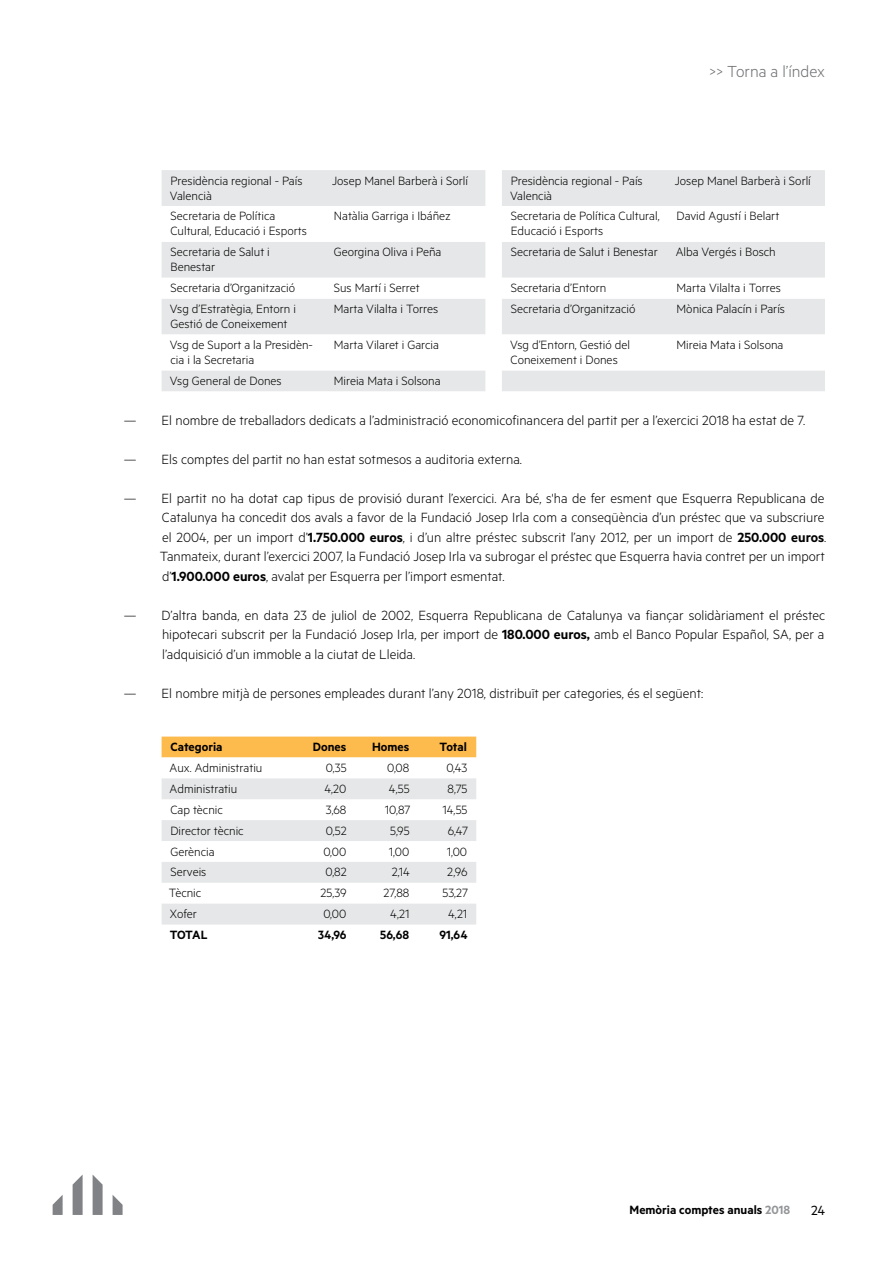
<style>
.page{position:relative;width:893px;height:1263px;background:#fff}
.page>*{position:absolute;margin:0;border:0;box-sizing:border-box;transform-origin:0 0}
.t1{font:300 18px "Metric";color:#6d6e71}
.t2{font:300 15px/19.5px "Metric";color:#000}
.t3{font:15px "Metric";color:#000}
.t4{font:300 13.5px/15px "Metric";color:#000}
.t5{font:600 13.5px "Metric";color:#000}
.s1{font-weight:600}
.s2{color:#939598}
</style>
<div class="page">
<svg style="left:53px;top:1174px;width:70px;height:41px"></svg>
<div style="left:162px;top:170px;width:663px;height:221px;background:#e6e7e8"></div>
<svg style="left:486px;top:170px;width:16px;height:221px"></svg>
<svg style="left:162px;top:206px;width:663px;height:164px"></svg>
<div style="left:162px;top:736px;width:314px;height:21px;background:#fdba4d"></div>
<svg style="left:162px;top:757px;width:314px;height:168px"></svg>
<svg style="left:162px;top:778px;width:314px;height:146px;fill:#e6e7e8"></svg>
<p class="t1" style="left:709px;top:61px;width:117px">&gt;&gt; Torna a l’índex</p>
<p class="t4" style="left:170px;top:172px;width:134px">Presidència regional - País<br>Valencià</p>
<p class="t4" style="left:332px;top:172px;width:138px">Josep Manel Barberà i Sorlí</p>
<p class="t4" style="left:510px;top:172px;width:134px">Presidència regional - País<br>Valencià</p>
<p class="t4" style="left:675px;top:172px;width:138px">Josep Manel Barberà i Sorlí</p>
<p class="t4" style="left:170px;top:208px;width:138px">Secretaria de Política<br>Cultural, Educació i Esports</p>
<p class="t4" style="left:334px;top:208px;width:118px">Natàlia Garriga i Ibáñez</p>
<p class="t4" style="left:511px;top:208px;width:150px">Secretaria de Política Cultural,<br>Educació i Esports</p>
<p class="t4" style="left:677px;top:208px;width:104px">David Agustí i Belart</p>
<p class="t4" style="left:171px;top:244px;width:101px">Secretaria de Salut i<br>Benestar</p>
<p class="t4" style="left:334px;top:244px;width:109px">Georgina Oliva i Peña</p>
<p class="t4" style="left:511px;top:244px;width:149px">Secretaria de Salut i Benestar</p>
<p class="t4" style="left:676px;top:244px;width:102px">Alba Vergés i Bosch</p>
<p class="t4" style="left:171px;top:280px;width:126px">Secretaria d’Organització</p>
<p class="t4" style="left:334px;top:280px;width:87px">Sus Martí i Serret</p>
<p class="t4" style="left:511px;top:280px;width:97px">Secretaria d’Entorn</p>
<p class="t4" style="left:676px;top:280px;width:106px">Marta Vilalta i Torres</p>
<p class="t4" style="left:170px;top:301px;width:128px">Vsg d’Estratègia, Entorn i<br>Gestió de Coneixement</p>
<p class="t4" style="left:334px;top:301px;width:106px">Marta Vilalta i Torres</p>
<p class="t4" style="left:511px;top:301px;width:126px">Secretaria d’Organització</p>
<p class="t4" style="left:676px;top:301px;width:110px">Mònica Palacín i París</p>
<p class="t4" style="left:170px;top:337px;width:145px">Vsg de Suport a la Presidèn&shy;cia i la Secretaria</p>
<p class="t4" style="left:334px;top:337px;width:107px">Marta Vilaret i Garcia</p>
<p class="t4" style="left:510px;top:337px;width:122px">Vsg d’Entorn, Gestió del<br>Coneixement i Dones</p>
<p class="t4" style="left:676px;top:337px;width:108px">Mireia Mata i Solsona</p>
<p class="t4" style="left:170px;top:373px;width:113px">Vsg General de Dones</p>
<p class="t4" style="left:334px;top:373px;width:108px">Mireia Mata i Solsona</p>
<p class="t2" style="left:124px;top:409px;width:683px">— El nombre de treballadors dedicats a l’administració economicofinancera del partit per a l’exercici 2018 ha estat de 7.</p>
<p class="t2" style="left:124px;top:448px;width:400px">— Els comptes del partit no han estat sotmesos a auditoria externa.</p>
<p class="t2" style="left:160px;top:487px;width:668px;text-indent:-36px">— El partit no ha dotat cap tipus de provisió durant l’exercici. Ara bé, s'ha de fer esment que Esquerra Republicana de Catalunya ha concedit dos avals a favor de la Fundació Josep Irla com a conseqüència d’un préstec que va subscriure el 2004, per un import d’<span class="s1">1.750.000 euros</span>, i d’un altre préstec subscrit l’any 2012, per un import de <span class="s1">250.000 euros</span>.<br>Tanmateix, durant l’exercici 2007, la Fundació Josep Irla va subrogar el préstec que Esquerra havia contret per un import d’<span class="s1">1.900.000 euros</span>, avalat per Esquerra per l’import esmentat.</p>
<p class="t2" style="left:162px;top:604px;width:665px;text-align:justify;text-indent:-38px">— D’altra banda, en data 23 de juliol de 2002, Esquerra Republicana de Catalunya va fiançar solidàriament el préstec hipotecari subscrit per la Fundació Josep Irla, per import de <span class="s1">180.000 euros,</span> amb el Banco Popular Español, SA, per a l’adquisició d’un immoble a la ciutat de Lleida.</p>
<p class="t2" style="left:124px;top:682px;width:581px">— El nombre mitjà de persones empleades durant l’any 2018, distribuït per categories, és el següent:</p>
<p class="t5" style="left:171px;top:739px;width:54px">Categoria</p>
<p class="t5" style="left:313px;top:739px;width:35px">Dones</p>
<p class="t5" style="left:372px;top:739px;width:39px">Homes</p>
<p class="t5" style="left:440px;top:739px;width:29px">Total</p>
<p class="t4" style="left:170px;top:760px;width:94px">Aux. Administratiu</p>
<p class="t4" style="left:326px;top:760px;width:22px">0,35</p>
<p class="t4" style="left:387px;top:760px;width:24px">0,08</p>
<p class="t4" style="left:446px;top:760px;width:23px">0,43</p>
<p class="t4" style="left:170px;top:780px;width:69px">Administratiu</p>
<p class="t4" style="left:324px;top:780px;width:24px">4,20</p>
<p class="t4" style="left:389px;top:780px;width:22px">4,55</p>
<p class="t4" style="left:448px;top:780px;width:22px">8,75</p>
<p class="t4" style="left:170px;top:801px;width:54px">Cap tècnic</p>
<p class="t4" style="left:326px;top:801px;width:22px">3,68</p>
<p class="t4" style="left:385px;top:801px;width:27px">10,87</p>
<p class="t4" style="left:442px;top:801px;width:27px">14,55</p>
<p class="t4" style="left:170px;top:822px;width:75px">Director tècnic</p>
<p class="t4" style="left:326px;top:822px;width:22px">0,52</p>
<p class="t4" style="left:390px;top:822px;width:21px">5,95</p>
<p class="t4" style="left:448px;top:822px;width:22px">6,47</p>
<p class="t4" style="left:170px;top:843px;width:46px">Gerència</p>
<p class="t4" style="left:323px;top:843px;width:24px">0,00</p>
<p class="t4" style="left:389px;top:843px;width:22px">1,00</p>
<p class="t4" style="left:447px;top:843px;width:22px">1,00</p>
<p class="t4" style="left:171px;top:864px;width:37px">Serveis</p>
<p class="t4" style="left:325px;top:864px;width:23px">0,82</p>
<p class="t4" style="left:392px;top:864px;width:20px">2,14</p>
<p class="t4" style="left:447px;top:864px;width:22px">2,96</p>
<p class="t4" style="left:169px;top:885px;width:34px">Tècnic</p>
<p class="t4" style="left:320px;top:885px;width:28px">25,39</p>
<p class="t4" style="left:383px;top:885px;width:27px">27,88</p>
<p class="t4" style="left:442px;top:885px;width:27px">53,27</p>
<p class="t4" style="left:170px;top:906px;width:29px">Xofer</p>
<p class="t4" style="left:323px;top:906px;width:24px">0,00</p>
<p class="t4" style="left:390px;top:906px;width:21px">4,21</p>
<p class="t4" style="left:448px;top:906px;width:21px">4,21</p>
<p class="t5" style="left:170px;top:927px;width:39px">TOTAL</p>
<p class="t5" style="left:318px;top:927px;width:30px">34,96</p>
<p class="t5" style="left:380px;top:927px;width:30px">56,68</p>
<p class="t5" style="left:440px;top:927px;width:29px">91,64</p>
<p class="t5" style="left:630px;top:1202px;width:162px">Memòria comptes anuals <span class="s2">2018</span></p>
<p class="t3" style="left:811px;top:1202px;width:16px">24</p>
</div>
